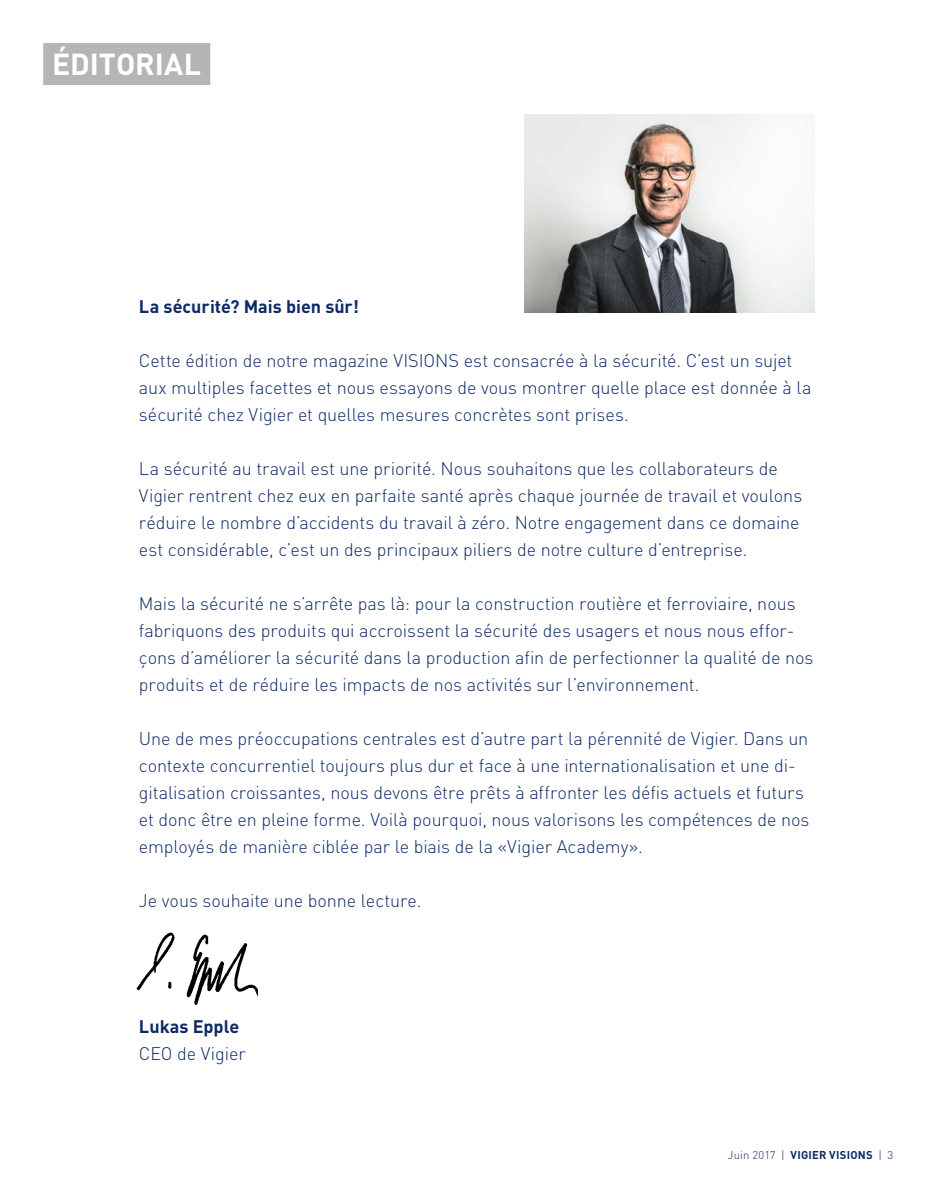
<style>
.page{position:relative;width:936px;height:1191px;background:#fff}
.page>*{position:absolute;margin:0;border:0;box-sizing:border-box;transform-origin:0 0}
.t1{font:700 30px "DIN Pro";color:#fff}
.t2{font:300 18px/27px "DIN Pro";letter-spacing:-.005em;color:#0e2a66}
.t3{font:700 18px "DIN Pro";color:#0e2a66}
.t4{font:700 11.25px "DIN Pro";letter-spacing:.02em;color:#0e2a66}
.s1{font-weight:300}
</style>
<div class="page">
<hr style="left:0;top:0;width:1px;height:298px;background:#e6e6e6">
<hr style="left:0;top:595px;width:1px;height:298px;background:#e6e6e6">
<hr style="left:0;top:893px;width:1px;height:298px;background:#e6e6e6">
<div style="left:43px;top:43px;width:167px;height:42px;background:#b6b5b4"></div>
<img style="left:524px;top:115px;width:290px;height:198px">
<img style="left:0;top:592px;width:1px;height:297px">
<img style="left:136px;top:932px;width:121px;height:73px">
<h1 class="t1" style="left:52px;top:39px;width:150px">ÉDITORIAL</h1>
<p class="t3" style="left:139px;top:291px;width:221px">La sécurité? Mais bien sûr!</p>
<p class="t2" style="left:139px;top:345px;width:674px">Cette édition de notre magazine VISIONS est consacrée à la sécurité. C’est un sujet aux multiples facettes et nous essayons de vous montrer quelle place est donnée à la sécurité chez Vigier et quelles mesures concrètes sont prises.</p>
<p class="t2" style="left:139px;top:453px;width:664px">La sécurité au travail est une priorité. Nous souhaitons que les collaborateurs de Vigier rentrent chez eux en parfaite santé après chaque journée de travail et voulons réduire le nombre d’accidents du travail à zéro. Notre engagement dans ce domaine est considérable, c’est un des principaux piliers de notre culture d’entreprise.</p>
<p class="t2" style="left:139px;top:588px;width:676px">Mais la sécurité ne s’arrête pas là: pour la construction routière et ferroviaire, nous fabriquons des produits qui accroissent la sécurité des usagers et nous nous effor&shy;çons d’améliorer la sécurité dans la production afin de perfectionner la qualité de nos produits et de réduire les impacts de nos activités sur l’environnement.</p>
<p class="t2" style="left:139px;top:723px;width:671px">Une de mes préoccupations centrales est d’autre part la pérennité de Vigier. Dans un contexte concurrentiel toujours plus dur et face à une internationalisation et une di&shy;gitalisation croissantes, nous devons être prêts à affronter les défis actuels et futurs et donc être en pleine forme. Voilà pourquoi, nous valorisons les compétences de nos employés de manière ciblée par le biais de la «Vigier Academy».</p>
<p class="t2" style="left:139px;top:885px;width:284px">Je vous souhaite une bonne lecture.</p>
<p class="t3" style="left:139px;top:1011px;width:102px">Lukas Epple</p>
<p class="t2" style="left:139px;top:1038px;width:108px">CEO de Vigier</p>
<p class="t4" style="left:728px;top:1145px;width:167px"><span class="s1">Juin 2017 |</span> VIGIER VISIONS <span class="s1">| 3</span></p>
</div>
